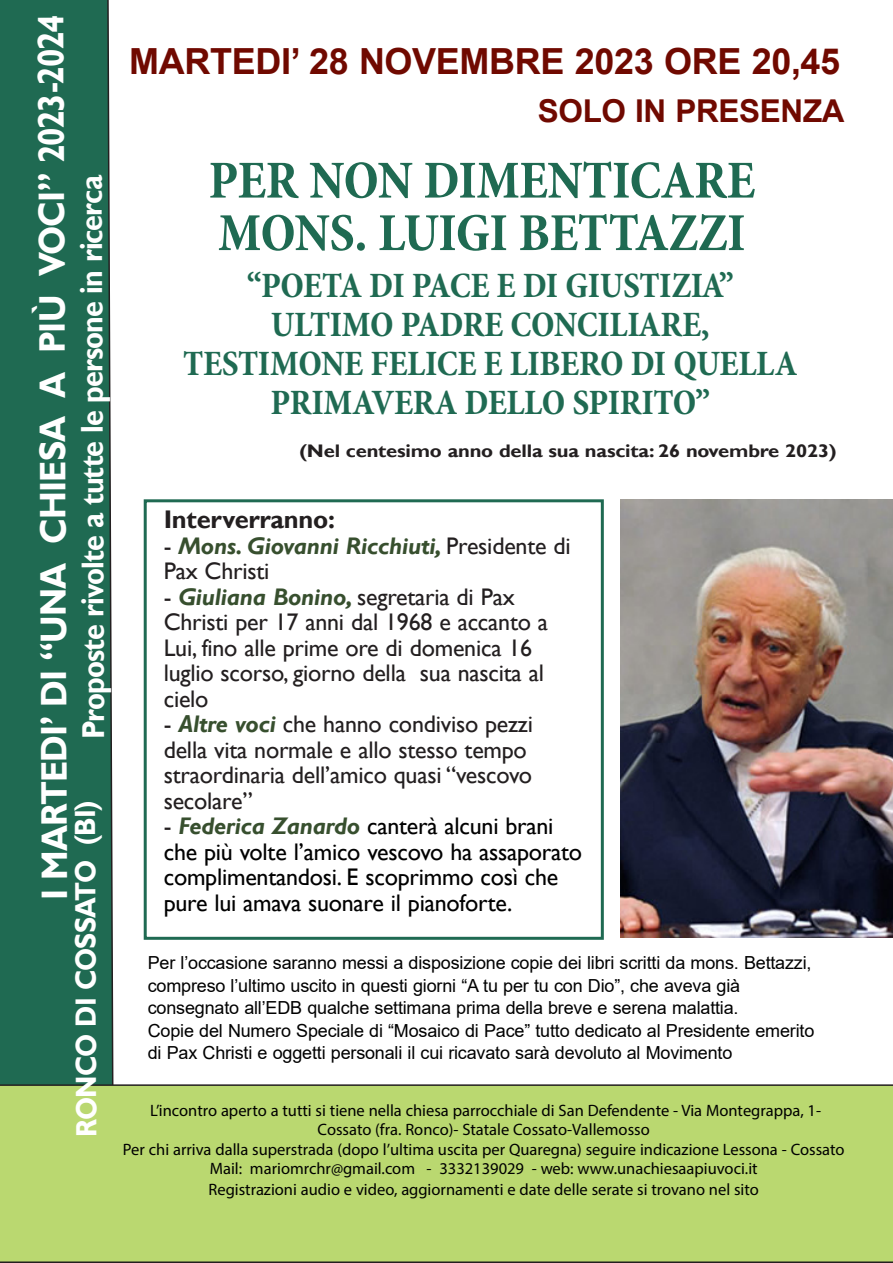
<style>
.page{position:relative;width:893px;height:1263px;background:#fff}
.page>*{position:absolute;margin:0;border:0;box-sizing:border-box;transform-origin:0 0}
.Indirizzo_Web{font:700 condensed 54px "Minion Pro";letter-spacing:-.01em;color:#1f6a52}
.Titolo_foto{font:700 36.9px "Gill Sans";letter-spacing:-.04em;color:#fff;scale:.91 1}
.Indirizzo_Web-2{font:700 condensed 36px/39px "Minion Pro";letter-spacing:-.01em;color:#1f6a52;text-align:center}
.Indirizzo_Web-3{font:700 36px "Arial";letter-spacing:-.01em;color:#700900}
.Titolo_foto-2{font:700 31.5px "Gill Sans";letter-spacing:-.04em;color:#fff;scale:.91 1}
.Indirizzo_Web-4{font:700 31.5px "Arial";letter-spacing:-.01em;color:#700900}
.Titolo_foto-3{font:700 29.25px "Gill Sans";letter-spacing:-.045em;color:#fff;scale:.91 1}
.Indirizzo_Web-5{font:700 25.5px "Gill Sans";letter-spacing:-.01em;color:#231f20}
.Indirizzo_Web-6{font:24px/25.5px "Gill Sans";letter-spacing:-.01em;color:#231f20}
.Indirizzo_Web-7{font:24px/25.5px "Gill Sans";letter-spacing:-.01em;color:#000}
.Titolo_1{font:700 18.15px "Gill Sans";letter-spacing:-.01em;color:#231f20;scale:1.11 1}
.Indirizzo_Web-8{font:18px/22.5px "Arial";letter-spacing:-.01em;color:#000}
.Info_pubblicazione{font:16.5px/19.5px "Myriad Pro";color:#000;text-align:center}
.s1{font-weight:700;font-style:italic;color:#374f2e}
.s2{color:#231f20}
</style>
<div class="page">
<div style="left:0;top:0;width:114px;height:1084px;background:#1f6a52"></div>
<div style="left:0;top:1084px;width:893px;height:179px;background:#bad870"></div>
<div style="left:144px;top:499px;width:460px;height:441px;border:3px solid #1f6a52"></div>
<img style="left:621px;top:499px;width:272px;height:438px">
<p class="Titolo_foto" style="left:31px;top:900px;width:974px;rotate:-90deg">I MARTEDI’ DI “UNA CHIESA A PIÙ VOCI” 2023-2024</p>
<p class="Titolo_foto-2" style="left:73px;top:739px;width:622px;rotate:-90deg">Proposte rivolte a tutte le persone in ricerca</p>
<p class="Titolo_foto-3" style="left:68px;top:1137px;width:372px;rotate:-90deg">RONCO DI COSSATO (BI)</p>
<p class="Indirizzo_Web-3" style="left:129px;top:36px;width:713px">MARTEDI’ 28 NOVEMBRE 2023 ORE 20,45</p>
<p class="Indirizzo_Web-4" style="left:538px;top:88px;width:308px">SOLO IN PRESENZA</p>
<p class="Indirizzo_Web" style="left:208px;top:143px;width:548px">PER NON DIMENTICARE</p>
<p class="Indirizzo_Web" style="left:218px;top:196px;width:529px">MONS. LUIGI BETTAZZI</p>
<p class="Indirizzo_Web-2" style="left:247px;top:266px;width:489px">“POETA DI PACE E DI GIUSTIZIA”</p>
<p class="Indirizzo_Web-2" style="left:271px;top:305px;width:440px">ULTIMO PADRE CONCILIARE,</p>
<p class="Indirizzo_Web-2" style="left:183px;top:344px;width:616px">TESTIMONE FELICE E LIBERO DI QUELLA<br>PRIMAVERA DELLO SPIRITO”</p>
<p class="Titolo_1" style="left:299px;top:440px;width:486px">(Nel centesimo anno della sua nascita: 26 novembre 2023)</p>
<p class="Indirizzo_Web-5" style="left:164px;top:504px;width:173px">Interverranno:</p>
<p class="Indirizzo_Web-6" style="left:164px;top:533px;width:408px">- <span class="s1">Mons. Giovanni Ricchiuti,</span> Presidente di<br>Pax Christi</p>
<p class="Indirizzo_Web-6" style="left:164px;top:584px;width:386px">- <span class="s1">Giuliana Bonino,</span> segretaria di Pax<br>Christi per 17 anni dal 1968 e accanto a<br>Lui, fino alle prime ore di domenica 16 luglio scorso, giorno della sua nascita al cielo</p>
<p class="Indirizzo_Web-6" style="left:164px;top:712px;width:371px">- <span class="s1">Altre voci</span> che hanno condiviso pezzi della vita normale e allo stesso tempo straordinaria dell’amico quasi “vescovo secolare”</p>
<p class="Indirizzo_Web-7" style="left:164px;top:814px;width:420px"><span class="s2">-</span> <span class="s1">Federica Zanardo</span> canterà alcuni brani che più volte l’amico vescovo ha assaporato complimentandosi. E scoprimmo così che pure lui amava suonare il pianoforte.</p>
<p class="Indirizzo_Web-8" style="left:148px;top:951px;width:665px">Per l’occasione saranno messi a disposizione copie dei libri scritti da mons. Bettazzi, compreso l’ultimo uscito in questi giorni “A tu per tu con Dio”, che aveva già consegnato all’EDB qualche settimana prima della breve e serena malattia.</p>
<p class="Indirizzo_Web-8" style="left:148px;top:1019px;width:668px">Copie del Numero Speciale di “Mosaico di Pace” tutto dedicato al Presidente emerito di Pax Christi e oggetti personali il cui ricavato sarà devoluto al Movimento</p>
<p class="Info_pubblicazione" style="left:150px;top:1100px;width:673px">L’incontro aperto a tutti si tiene nella chiesa parrocchiale di San Defendente - Via Montegrappa, 1-<br>Cossato (fra. Ronco)- Statale Cossato-Vallemosso</p>
<p class="Info_pubblicazione" style="left:123px;top:1139px;width:723px">Per chi arriva dalla superstrada (dopo l’ultima uscita per Quaregna) seguire indicazione Lessona - Cossato</p>
<p class="Info_pubblicazione" style="left:210px;top:1158px;width:549px">Mail: mariomrchr@gmail.com - 3332139029 - web: www.unachiesaapiuvoci.it</p>
<p class="Info_pubblicazione" style="left:208px;top:1179px;width:552px">Registrazioni audio e video, aggiornamenti e date delle serate si trovano nel sito</p>
</div>
